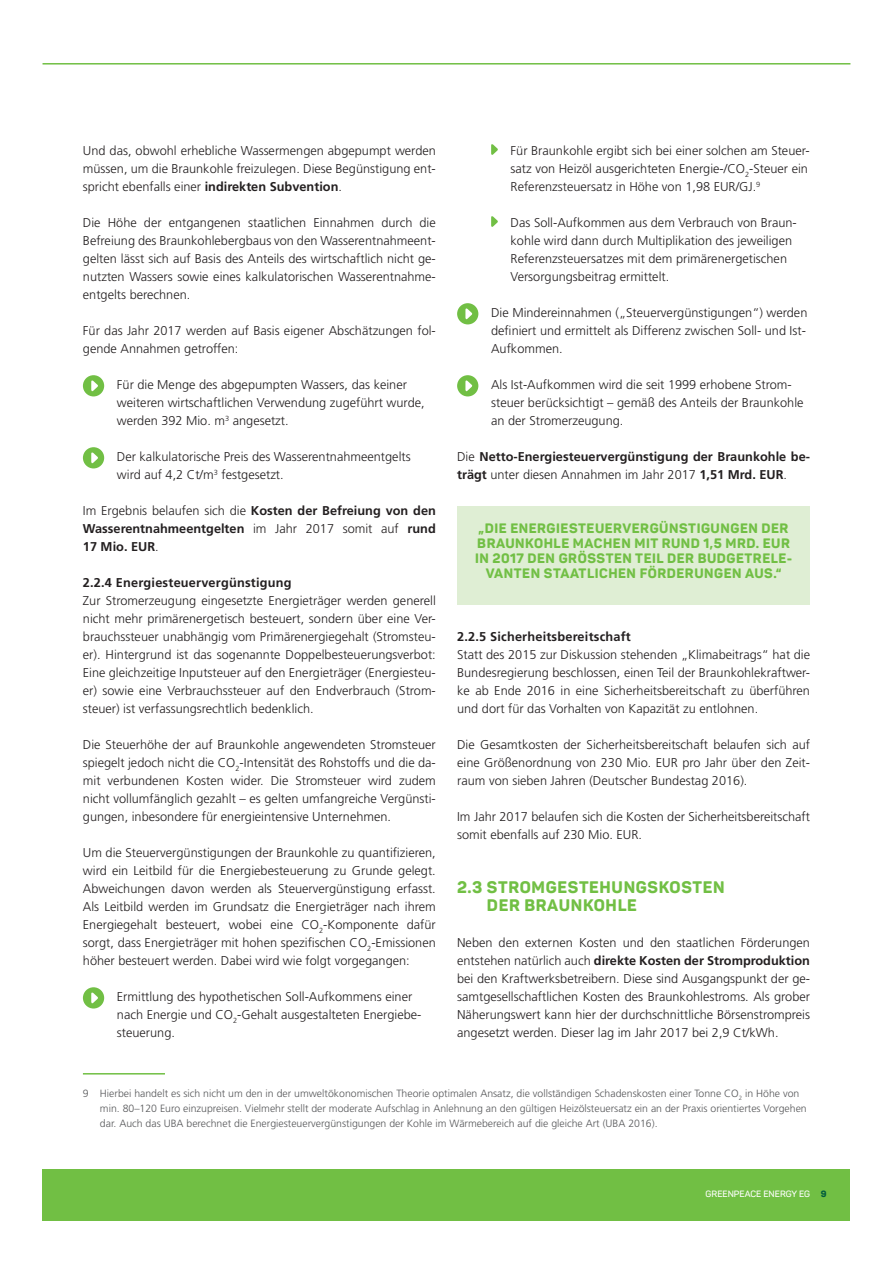
<style>
.page{position:relative;width:893px;height:1263px;background:#fff}
.page>*{position:absolute;margin:0;border:0;box-sizing:border-box;transform-origin:0 0}
.t1{font:800 16.5px/18px "Panton";letter-spacing:.04em;color:#71bf44}
.t2{font:800 13.5px/15px "Panton";letter-spacing:.04em;color:#71bf44;text-align:center}
.t3{font:300 12.75px/18px "Frutiger LT";color:#231f20;text-align:justify}
.t4{font:700 12.75px/18px "Frutiger LT";color:#231f20;text-align:justify}
.t5{font:300 10.5px/15px "Frutiger LT";color:#57585a}
.t6{font:600 9px "Panton";color:#fff}
.s1{font-weight:700}
.s2{font-weight:300}
.s3{font-weight:800;color:#005c3e}
</style>
<div class="page">
<div style="left:43px;top:1169px;width:807px;height:51px;background:#71bf44"></div>
<hr style="left:43px;top:63px;width:807px;height:2px;background:#71bf44">
<div style="left:83px;top:375px;width:21px;height:21px;background:#71bf44;border-radius:50%"></div>
<svg style="left:91px;top:380px;width:7px;height:12px"></svg>
<div style="left:83px;top:447px;width:21px;height:21px;background:#71bf44;border-radius:50%"></div>
<svg style="left:91px;top:452px;width:7px;height:12px"></svg>
<div style="left:83px;top:987px;width:21px;height:21px;background:#71bf44;border-radius:50%"></div>
<svg style="left:91px;top:992px;width:7px;height:12px"></svg>
<svg style="left:491px;top:144px;width:7px;height:11px"></svg>
<svg style="left:491px;top:216px;width:7px;height:11px"></svg>
<div style="left:457px;top:303px;width:21px;height:21px;background:#71bf44;border-radius:50%"></div>
<svg style="left:465px;top:308px;width:8px;height:12px"></svg>
<div style="left:457px;top:375px;width:21px;height:21px;background:#71bf44;border-radius:50%"></div>
<svg style="left:465px;top:380px;width:8px;height:12px"></svg>
<hr style="left:83px;top:1073px;width:82px;height:1px;background:#71bf44">
<div style="left:457px;top:506px;width:353px;height:99px;background:#dfeed4"></div>
<p class="t3" style="left:83px;top:142px;width:354px">Und das, obwohl erhebliche Wassermengen abgepumpt werden müssen, um die Braunkohle freizulegen. Diese Begünstigung ent&shy;spricht ebenfalls einer <span class="s1">indirekten Subvention</span>.</p>
<p class="t3" style="left:83px;top:214px;width:354px">Die Höhe der entgangenen staatlichen Einnahmen durch die Befreiung des Braunkohlebergbaus von den Wasserentnahmeent&shy;gelten lässt sich auf Basis des Anteils des wirtschaftlich nicht ge&shy;nutzten Wassers sowie eines kalkulatorischen Wasserentnahme&shy;entgelts berechnen.</p>
<p class="t3" style="left:83px;top:322px;width:354px">Für das Jahr 2017 werden auf Basis eigener Abschätzungen fol&shy;gende Annahmen getroffen:</p>
<p class="t3" style="left:117px;top:376px;width:309px;text-align:left">Für die Menge des abgepumpten Wassers, das keiner weiteren wirtschaftlichen Verwendung zugeführt wurde, werden 392 Mio. m<sup>3</sup> angesetzt.</p>
<p class="t3" style="left:117px;top:448px;width:295px">Der kalkulatorische Preis des Wasserentnahmeentgelts wird auf 4,2 Ct/m<sup>3</sup> festgesetzt.</p>
<p class="t4" style="left:83px;top:502px;width:354px"><span class="s2">Im Ergebnis belaufen sich die</span> Kosten der Befreiung von den Wasserentnahmeentgelten <span class="s2">im Jahr 2017 somit auf</span> rund 17 Mio. EUR<span class="s2">.</span></p>
<p class="t4" style="left:83px;top:574px;width:210px">2.2.4 Energiesteuervergünstigung</p>
<p class="t3" style="left:83px;top:592px;width:354px">Zur Stromerzeugung eingesetzte Energieträger werden generell nicht mehr primärenergetisch besteuert, sondern über eine Ver&shy;brauchssteuer unabhängig vom Primärenergiegehalt (Stromsteu&shy;er). Hintergrund ist das sogenannte Doppelbesteuerungsverbot:<br>Eine gleichzeitige Inputsteuer auf den Energieträger (Energiesteu&shy;er) sowie eine Verbrauchssteuer auf den Endverbrauch (Strom&shy;steuer) ist verfassungsrechtlich bedenklich.</p>
<p class="t3" style="left:83px;top:736px;width:354px">Die Steuerhöhe der auf Braunkohle angewendeten Stromsteuer spiegelt jedoch nicht die CO<sub>2</sub>-Intensität des Rohstoffs und die da&shy;mit verbundenen Kosten wider. Die Stromsteuer wird zudem nicht vollumfänglich gezahlt – es gelten umfangreiche Vergünsti&shy;gungen, inbesondere für energieintensive Unternehmen.</p>
<p class="t3" style="left:83px;top:844px;width:354px">Um die Steuervergünstigungen der Braunkohle zu quantifizieren, wird ein Leitbild für die Energiebesteuerung zu Grunde gelegt.<br>Abweichungen davon werden als Steuervergünstigung erfasst.<br>Als Leitbild werden im Grundsatz die Energieträger nach ihrem Energiegehalt besteuert, wobei eine CO<sub>2</sub>-Komponente dafür sorgt, dass Energieträger mit hohen spezifischen CO<sub>2</sub>-Emissionen höher besteuert werden. Dabei wird wie folgt vorgegangen:</p>
<p class="t3" style="left:117px;top:988px;width:306px;text-align:left">Ermittlung des hypothetischen Soll-Aufkommens einer nach Energie und CO<sub>2</sub>-Gehalt ausgestalteten Energiebe&shy;steuerung.</p>
<p class="t3" style="left:511px;top:142px;width:299px">Für Braunkohle ergibt sich bei einer solchen am Steuer&shy;satz von Heizöl ausgerichteten Energie-/CO<sub>2</sub>-Steuer ein Referenzsteuersatz in Höhe von 1,98 EUR/GJ.<sup>9</sup></p>
<p class="t3" style="left:511px;top:214px;width:288px;text-align:left">Das Soll-Aufkommen aus dem Verbrauch von Braun&shy;kohle wird dann durch Multiplikation des jeweiligen Referenzsteuersatzes mit dem primärenergetischen Versorgungsbeitrag ermittelt.</p>
<p class="t3" style="left:491px;top:304px;width:318px">Die Mindereinnahmen („Steuervergünstigungen“) werden definiert und ermittelt als Differenz zwischen Soll- und Ist-Aufkommen.</p>
<p class="t3" style="left:491px;top:376px;width:314px;text-align:left">Als Ist-Aufkommen wird die seit 1999 erhobene Strom&shy;steuer berücksichtigt – gemäß des Anteils der Braunkohle an der Stromerzeugung.</p>
<p class="t4" style="left:457px;top:448px;width:354px"><span class="s2">Die</span> Netto-Energiesteuervergünstigung der Braunkohle be&shy;trägt <span class="s2">unter diesen Annahmen im Jahr 2017</span> 1,51 Mrd. EUR<span class="s2">.</span></p>
<p class="t2" style="left:475px;top:521px;width:319px">„DIE ENERGIESTEUERVERGÜNSTIGUNGEN DER BRAUNKOHLE MACHEN MIT RUND 1,5 MRD. EUR IN 2017 DEN GRÖSSTEN TEIL DER BUDGETRELE-VANTEN STAATLICHEN FÖRDERUNGEN AUS.“</p>
<p class="t4" style="left:457px;top:628px;width:175px">2.2.5 Sicherheitsbereitschaft</p>
<p class="t3" style="left:457px;top:646px;width:354px">Statt des 2015 zur Diskussion stehenden „Klimabeitrags“ hat die Bundesregierung beschlossen, einen Teil der Braunkohlekraftwer&shy;ke ab Ende 2016 in eine Sicherheitsbereitschaft zu überführen und dort für das Vorhalten von Kapazität zu entlohnen.</p>
<p class="t3" style="left:457px;top:736px;width:354px">Die Gesamtkosten der Sicherheitsbereitschaft belaufen sich auf eine Größenordnung von 230 Mio. EUR pro Jahr über den Zeit&shy;raum von sieben Jahren (Deutscher Bundestag 2016).</p>
<p class="t3" style="left:457px;top:808px;width:354px">Im Jahr 2017 belaufen sich die Kosten der Sicherheitsbereitschaft somit ebenfalls auf 230 Mio. EUR.</p>
<p class="t1" style="left:487px;top:878px;width:239px;text-indent:-30px">2.3 STROMGESTEHUNGSKOSTEN<br>DER BRAUNKOHLE</p>
<p class="t3" style="left:457px;top:934px;width:354px">Neben den externen Kosten und den staatlichen Förderungen entstehen natürlich auch <span class="s1">direkte Kosten der Stromproduktion </span>bei den Kraftwerksbetreibern. Diese sind Ausgangspunkt der ge&shy;samtgesellschaftlichen Kosten des Braunkohlestroms. Als grober Näherungswert kann hier der durchschnittliche Börsenstrompreis angesetzt werden. Dieser lag im Jahr 2017 bei 2,9 Ct/kWh.</p>
<p class="t5" style="left:100px;top:1085px;width:708px;text-indent:-17px">9 Hierbei handelt es sich nicht um den in der umweltökonomischen Theorie optimalen Ansatz, die vollständigen Schadenskosten einer Tonne CO<sub>2</sub> in Höhe von min. 80–120 Euro einzupreisen. Vielmehr stellt der moderate Aufschlag in Anlehnung an den gültigen Heizölsteuersatz ein an der Praxis orientiertes Vorgehen dar. Auch das UBA berechnet die Energiesteuervergünstigungen der Kohle im Wärmebereich auf die gleiche Art (UBA 2016).</p>
<p class="t6" style="left:706px;top:1188px;width:122px">GREENPEACE ENERGY EG <span class="s3">9</span></p>
</div>
